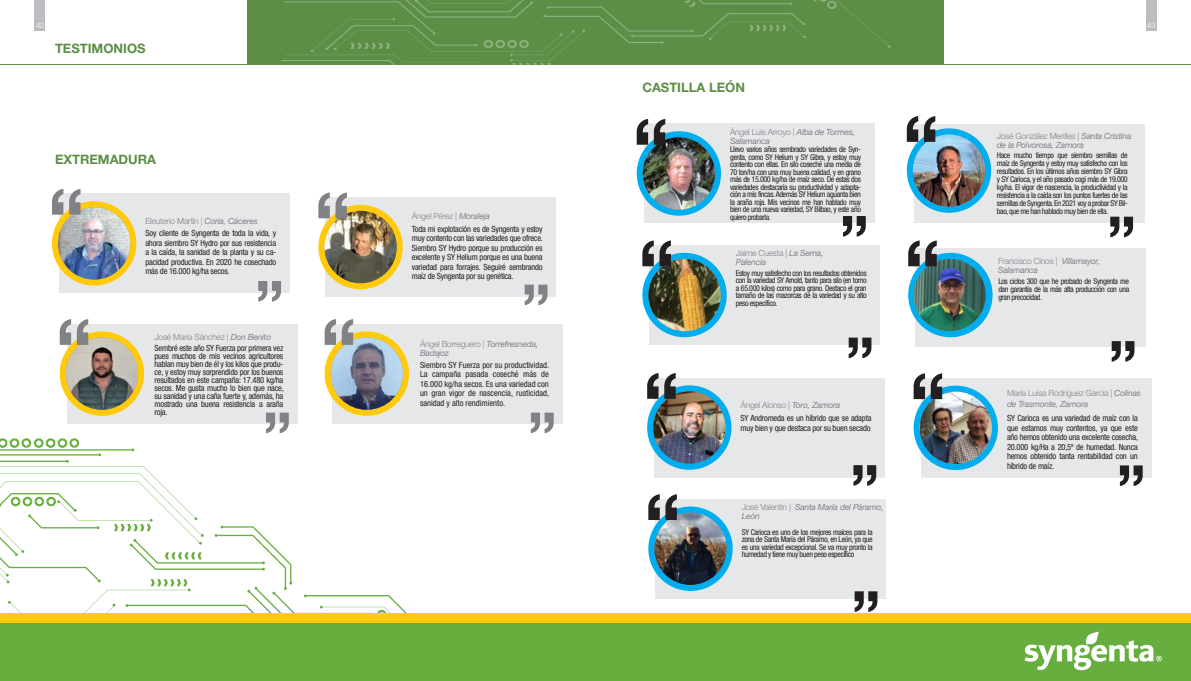
<style>
.page{position:relative;width:1191px;height:681px;background:#fff}
.page>*{position:absolute;margin:0;border:0;box-sizing:border-box;transform-origin:0 0}
.t1{font:700 13px "Helvetica Neue";color:#5d8e46}
.t2{font:condensed 8.5px/9.5px "Helvetica Neue";letter-spacing:-.025em;color:#231f20;text-align:justify}
.t3{font:300 8.5px/11px "Helvetica Neue";letter-spacing:-.025em;color:#808285}
.t4{font:italic 8.5px/9px "Helvetica Neue";letter-spacing:-.025em;color:#808285}
.t5{font:condensed 8px/7.5px "Helvetica Neue";letter-spacing:-.05em;color:#231f20;text-align:justify}
.t6{font:300 7.6px "Helvetica Neue";color:#fff}
.s1{font-weight:400;font-style:italic}
.s2{font-weight:300;font-style:normal}
</style>
<div class="page">
<div style="left:1146px;top:0;width:11px;height:31px;background:#bcbdc0"></div>
<div style="left:35px;top:0;width:10px;height:31px;background:#bcbdc0"></div>
<div style="left:247px;top:0;width:349px;height:65px;background:#5d8e46"></div>
<div style="left:595px;top:0;width:349px;height:65px;background:#5d8e46"></div>
<hr style="left:0;top:64px;width:1191px;height:1px;background:#5d8e46">
<svg style="left:281px;top:0;width:609px;height:65px"></svg>
<div style="left:0;top:622px;width:1191px;height:58px;background:#66ae3d"></div>
<div style="left:0;top:612px;width:1191px;height:10px;background:#feca0a"></div>
<svg style="left:1024px;top:631px;width:137px;height:39px"></svg>
<div style="left:67px;top:324px;width:231px;height:99px;background:#e6e7e9"></div>
<svg style="left:60px;top:331px;width:84px;height:84px"></svg>
<svg style="left:0;top:412px;width:502px;height:211px"></svg>
<div style="left:332px;top:324px;width:230px;height:99px;background:#e6e7e9"></div>
<svg style="left:324px;top:331px;width:85px;height:84px"></svg>
<svg style="left:531px;top:412px;width:23px;height:21px"></svg>
<img style="left:66px;top:337px;width:72px;height:72px;border-radius:36px">
<img style="left:331px;top:337px;width:72px;height:72px;border-radius:36px">
<svg style="left:59px;top:319px;width:29px;height:26px"></svg>
<svg style="left:324px;top:319px;width:29px;height:26px"></svg>
<div style="left:59px;top:194px;width:231px;height:99px;background:#e6e7e9"></div>
<div style="left:52px;top:201px;width:84px;height:84px;background:#feca0a;border-radius:50%"></div>
<svg style="left:258px;top:281px;width:23px;height:20px"></svg>
<img style="left:58px;top:207px;width:72px;height:72px;border-radius:36px">
<svg style="left:52px;top:189px;width:29px;height:25px"></svg>
<div style="left:654px;top:378px;width:231px;height:99px;background:#e6e7e9"></div>
<svg style="left:647px;top:385px;width:84px;height:84px"></svg>
<svg style="left:853px;top:465px;width:23px;height:20px"></svg>
<img style="left:653px;top:391px;width:72px;height:72px;border-radius:36px">
<svg style="left:647px;top:373px;width:28px;height:25px"></svg>
<div style="left:920px;top:378px;width:231px;height:99px;background:#e6e7e9"></div>
<div style="left:913px;top:385px;width:85px;height:85px;background:#00aeef;border-radius:50%"></div>
<svg style="left:1119px;top:465px;width:23px;height:21px"></svg>
<img style="left:919px;top:391px;width:73px;height:73px;border-radius:36px">
<svg style="left:913px;top:373px;width:29px;height:26px"></svg>
<div style="left:644px;top:124px;width:230px;height:99px;background:#e6e7e9"></div>
<div style="left:636px;top:131px;width:85px;height:84px;background:#00aeef;border-radius:50%"></div>
<svg style="left:843px;top:216px;width:23px;height:20px"></svg>
<img style="left:642px;top:137px;width:73px;height:72px;border-radius:36px">
<svg style="left:636px;top:119px;width:29px;height:26px"></svg>
<div style="left:655px;top:499px;width:231px;height:99px;background:#e6e7e9"></div>
<svg style="left:648px;top:506px;width:84px;height:84px"></svg>
<svg style="left:854px;top:591px;width:23px;height:20px"></svg>
<img style="left:654px;top:512px;width:72px;height:72px;border-radius:36px">
<svg style="left:648px;top:494px;width:29px;height:25px"></svg>
<div style="left:649px;top:245px;width:231px;height:99px;background:#e6e7e9"></div>
<svg style="left:642px;top:253px;width:84px;height:84px"></svg>
<svg style="left:848px;top:337px;width:23px;height:21px"></svg>
<img style="left:648px;top:259px;width:72px;height:72px;border-radius:36px">
<svg style="left:642px;top:240px;width:29px;height:26px"></svg>
<div style="left:914px;top:124px;width:230px;height:99px;background:#e6e7e9"></div>
<div style="left:906px;top:128px;width:85px;height:85px;background:#00aeef;border-radius:50%"></div>
<img style="left:912px;top:134px;width:73px;height:73px;border-radius:36px">
<svg style="left:906px;top:116px;width:29px;height:26px"></svg>
<svg style="left:1110px;top:216px;width:23px;height:21px"></svg>
<div style="left:915px;top:248px;width:231px;height:99px;background:#e6e7e9"></div>
<div style="left:908px;top:253px;width:84px;height:84px;background:#00aeef;border-radius:50%"></div>
<img style="left:913px;top:259px;width:72px;height:72px;border-radius:36px">
<svg style="left:908px;top:240px;width:28px;height:26px"></svg>
<svg style="left:1111px;top:341px;width:23px;height:20px"></svg>
<div style="left:325px;top:197px;width:231px;height:99px;background:#e6e7e9"></div>
<div style="left:318px;top:205px;width:85px;height:84px;background:#feca0a;border-radius:50%"></div>
<svg style="left:524px;top:284px;width:23px;height:21px"></svg>
<img style="left:324px;top:211px;width:73px;height:72px;border-radius:36px">
<svg style="left:318px;top:192px;width:29px;height:26px"></svg>
<p class="t6" style="left:36px;top:21px;width:10px">42</p>
<p class="t6" style="left:1147px;top:20px;width:10px">43</p>
<p class="t1" style="left:55px;top:41px;width:92px">TESTIMONIOS</p>
<p class="t1" style="left:642px;top:80px;width:104px">CASTILLA LEÓN</p>
<p class="t1" style="left:55px;top:151px;width:103px">EXTREMADURA</p>
<p class="t3" style="left:145px;top:215px;width:114px">Eleuterio Martín | <span class="s1">Coria, Cáceres</span></p>
<p class="t2" style="left:145px;top:228px;width:132px">Soy cliente de Syngenta de toda la vida, y ahora siembro SY Hydro por sus resistencia a la caída, la sanidad de la planta y su ca&shy;pacidad productiva. En 2020 he cosechado más de 16.000 kg/ha secos.</p>
<p class="t3" style="left:412px;top:210px;width:80px">Ángel Pérez | <span class="s1">Moraleja</span></p>
<p class="t2" style="left:412px;top:224px;width:133px">Toda mi explotación es de Syngenta y estoy muy contento con las variedades que ofrece.<br>Siembro SY Hydro porque su producción es excelente y SY Helium porque es una buena variedad para forrajes. Seguiré sembrando maíz de Syngenta por su genética.</p>
<p class="t4" style="left:730px;top:127px;width:126px"><span class="s2">Ángel Luis Arroyo |</span> Alba de Tormes,<br>Salamanca</p>
<p class="t5" style="left:730px;top:145px;width:132px">Llevo varios años sembrado variedades de Syn&shy;genta, como SY Helium y SY Gibra, y estoy muy contento con ellas. En silo coseché una media de 70 ton/ha con una muy buena calidad, y en grano más de 15.000 kg/ha de maíz seco. De estas dos variedades destacaría su productividad y adapta&shy;ción a mis fincas. Además SY Helium aguanta bien la araña roja. Mis vecinos me han hablado muy bien de una nueva variedad, SY Bilbao, y este año quiero probarla.</p>
<p class="t3" style="left:736px;top:247px;width:89px">Jaime Cuesta | <span class="s1">La Serna,</span></p>
<p class="t4" style="left:736px;top:257px;width:32px">Palencia</p>
<p class="t5" style="left:736px;top:269px;width:132px">Estoy muy satisfecho con los resultados obtenidos con la variedad SY Arnold, tanto para silo (en torno a 65.000 kilos) como para grano. Destaco el gran tamaño de las mazorcas de la variedad y su alto peso específico.</p>
<p class="t4" style="left:996px;top:131px;width:136px"><span class="s2">José González Merilles |</span> Santa Cristina de la Polvorosa, Zamora</p>
<p class="t5" style="left:997px;top:151px;width:132px;line-height:8px">Hace mucho tiempo que siembro semillas de maíz de Syngenta y estoy muy satisfecho con los resultados. En los últimos años siembro SY Gibra y SY Carioca, y el año pasado cogí más de 19.000 kg/ha. El vigor de nascencia, la productividad y la resistencia a la caída son los puntos fuertes de las semillas de Syngenta. En 2021 voy a probar SY Bil&shy;bao, que me han hablado muy bien de ella.</p>
<p class="t3" style="left:998px;top:255px;width:103px">Francisco Cinos | <span class="s1">Villamayor,</span></p>
<p class="t4" style="left:998px;top:265px;width:41px">Salamanca</p>
<p class="t5" style="left:998px;top:277px;width:132px;line-height:8px">Los ciclos 300 que he probado de Syngenta me dan garantía de la más alta producción con una gran precocidad.</p>
<p class="t3" style="left:154px;top:331px;width:118px">José María Sánchez | <span class="s1">Don Benito</span></p>
<p class="t2" style="left:154px;top:344px;width:131px;line-height:8px">Sembré este año SY Fuerza por primera vez pues muchos de mis vecinos agricultores hablan muy bien de él y los kilos que produ&shy;ce, y estoy muy sorprendido por los buenos resultados en este campaña: 17.480 kg/ha secos. Me gusta mucho lo bien que nace, su sanidad y una caña fuerte y, además, ha mostrado una buena resistencia a araña roja.</p>
<p class="t4" style="left:420px;top:339px;width:120px"><span class="s2">Ángel Borreguero |</span> Torrefresneda,<br>Badajoz</p>
<p class="t2" style="left:420px;top:360px;width:131px">Siembro SY Fuerza por su productividad.<br>La campaña pasada coseché más de 16.000 kg/ha secos. Es una variedad con un gran vigor de nascencia, rusticidad, sanidad y alto rendimiento.</p>
<p class="t3" style="left:740px;top:399px;width:101px">Ángel Alonso | <span class="s1">Toro, Zamora</span></p>
<p class="t2" style="left:740px;top:413px;width:132px">SY Andromeda es un híbrido que se adapta muy bien y que destaca por su buen secado</p>
<p class="t3" style="left:1007px;top:386px;width:136px">María Luisa Rodríguez García | <span class="s1">Colinas de Trasmonte, Zamora</span></p>
<p class="t2" style="left:1007px;top:413px;width:133px">SY Carioca es una variedad de maíz con la que estamos muy contentos, ya que este año hemos obtenido una excelente cosecha, 20.000 kg/Ha a 20,5º de humedad. Nunca hemos obtenido tanta rentabilidad con un híbrido de maíz.</p>
<p class="t4" style="left:741px;top:502px;width:143px"><span class="s2">José Valentín |</span> Santa María del Páramo,<br>León</p>
<p class="t5" style="left:741px;top:527px;width:132px">SY Carioca es uno de los mejores maíces para la zona de Santa María del Páramo, en León, ya que es una variedad excepcional. Se va muy pronto la humedad y tiene muy buen peso específico</p>
</div>
